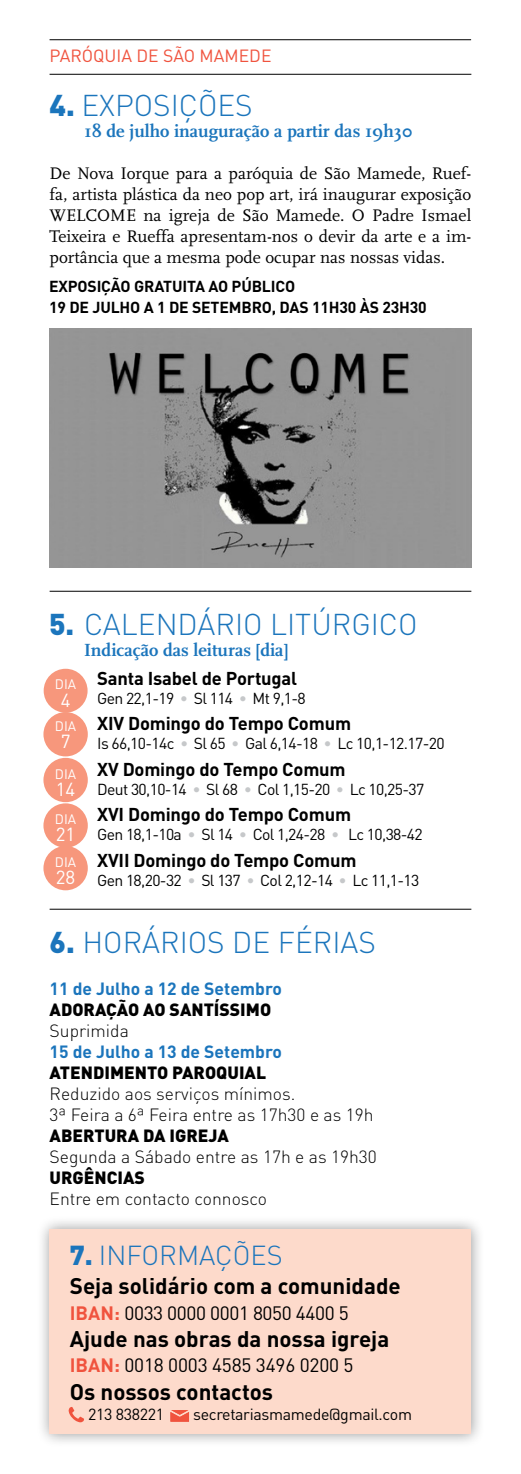
<style>
.page{position:relative;width:521px;height:1474px;background:#fff}
.page>*{position:absolute;margin:0;border:0;box-sizing:border-box;transform-origin:0 0}
.t1{font:300 29.75px "DIN";color:#1b75bc}
.t2{font:300 27.12px "DIN";color:#1b75bc}
.t3{font:700 22.4px "DIN";color:#000}
.t4{font:19.07px "DIN";letter-spacing:-.015em;color:#000}
.t5{font:18.72px "DIN";color:#fff}
.t6{font:700 18.38px "DIN";letter-spacing:-.01em;color:#000}
.t7{font:700 18.38px "Scala";color:#1b75bc}
.t8{font:17.5px/21px "Scala";color:#000;text-align:justify}
.t9{font:300 17.5px/21px "DIN";color:#000}
.t10{font:900 17.5px "DIN";color:#000}
.t11{font:700 17.5px "DIN";color:#1b75bc}
.t12{font:17.5px "DIN";color:#f0533e}
.t13{font:15.92px "DIN";letter-spacing:-.02em;color:#000}
.t14{font:15.75px "DIN";letter-spacing:-.04em;color:#000}
.t15{font:700 15.75px/21px "DIN";letter-spacing:-.01em;color:#000}
.t16{font:13.65px "DIN";color:#fff}
.s1{font-weight:900}
.s2{color:#c6c8ca}
.s3{font-weight:700;color:#f0533e}
</style>
<div class="page">
<hr style="left:50px;top:39px;width:421px;height:1px;background:#000">
<div style="left:44px;top:668px;width:44px;height:44px;background:#f7977c;border-radius:50%"></div>
<div style="left:43px;top:712px;width:45px;height:44px;background:#f7977c;border-radius:50%"></div>
<div style="left:43px;top:757px;width:45px;height:45px;background:#f7977c;border-radius:50%"></div>
<div style="left:43px;top:803px;width:45px;height:44px;background:#f7977c;border-radius:50%"></div>
<div style="left:43px;top:846px;width:45px;height:44px;background:#f7977c;border-radius:50%"></div>
<hr style="left:50px;top:908px;width:421px;height:1px;background:#000">
<hr style="left:50px;top:591px;width:421px;height:1px;background:#000">
<div style="left:36px;top:1215px;width:449px;height:231px;background:#000;opacity:.4"></div>
<div style="left:50px;top:1229px;width:421px;height:204px;background:#fddacb"></div>
<svg style="left:170px;top:1410px;width:19px;height:11px"></svg>
<svg style="left:69px;top:1407px;width:15px;height:15px"></svg>
<img style="left:50px;top:329px;width:421px;height:238px">
<hr style="left:50px;top:74px;width:421px;height:1px;background:#000">
<p class="t12" style="left:50px;top:45px;width:223px">PARÓQUIA DE SÃO MAMEDE</p>
<h1 class="t1" style="left:50px;top:86px;width:205px"><span class="s1">4.</span> EXPOSIÇÕES</h1>
<p class="t7" style="left:85px;top:120px;width:330px">18 de julho inauguração a partir das 19h30</p>
<p class="t8" style="left:50px;top:163px;width:423px">De Nova Iorque para a paróquia de São Mamede, Ruef&shy;fa, artista plástica da neo pop art, irá inaugurar exposição WELCOME na igreja de São Mamede. O Padre Ismael Teixeira e Rueffa apresentam-nos o devir da arte e a im&shy;portância que a mesma pode ocupar nas nossas vidas.</p>
<p class="t15" style="left:49px;top:275px;width:379px">EXPOSIÇÃO GRATUITA AO PÚBLICO<br>19 DE JULHO A 1 DE SETEMBRO, DAS 11H30 ÀS 23H30</p>
<h1 class="t1" style="left:49px;top:605px;width:370px"><span class="s1">5.</span> CALENDÁRIO LITÚRGICO</h1>
<p class="t7" style="left:84px;top:639px;width:206px">Indicação das leituras [dia]</p>
<p class="t16" style="left:55px;top:676px;width:23px">DIA</p>
<p class="t5" style="left:61px;top:688px;width:11px">4</p>
<p class="t16" style="left:55px;top:717px;width:23px">DIA</p>
<p class="t5" style="left:61px;top:729px;width:11px">7</p>
<p class="t16" style="left:55px;top:765px;width:23px">DIA</p>
<p class="t5" style="left:56px;top:777px;width:21px">14</p>
<p class="t16" style="left:55px;top:810px;width:23px">DIA</p>
<p class="t5" style="left:56px;top:822px;width:21px">21</p>
<p class="t16" style="left:55px;top:853px;width:23px">DIA</p>
<p class="t5" style="left:56px;top:865px;width:21px">28</p>
<p class="t6" style="left:97px;top:666px;width:201px">Santa Isabel de Portugal</p>
<p class="t14" style="left:97px;top:688px;width:210px">Gen 22,1-19 <span class="s2">•</span> Sl 114 <span class="s2">•</span> Mt 9,1-8</p>
<p class="t6" style="left:97px;top:711px;width:255px">XIV Domingo do Tempo Comum</p>
<p class="t14" style="left:97px;top:734px;width:349px">Is 66,10-14c <span class="s2">•</span> Sl 65 <span class="s2">•</span> Gal 6,14-18 <span class="s2">•</span> Lc 10,1-12.17-20</p>
<p class="t6" style="left:97px;top:757px;width:250px">XV Domingo do Tempo Comum</p>
<p class="t14" style="left:97px;top:779px;width:329px">Deut 30,10-14 <span class="s2">•</span> Sl 68 <span class="s2">•</span> Col 1,15-20 <span class="s2">•</span> Lc 10,25-37</p>
<p class="t6" style="left:97px;top:802px;width:255px">XVI Domingo do Tempo Comum</p>
<p class="t14" style="left:97px;top:825px;width:327px">Gen 18,1-10a <span class="s2">•</span> Sl 14 <span class="s2">•</span> Col 1,24-28 <span class="s2">•</span> Lc 10,38-42</p>
<p class="t6" style="left:97px;top:848px;width:261px">XVII Domingo do Tempo Comum</p>
<p class="t14" style="left:97px;top:870px;width:324px">Gen 18,20-32 <span class="s2">•</span> Sl 137 <span class="s2">•</span> Col 2,12-14 <span class="s2">•</span> Lc 11,1-13</p>
<h1 class="t1" style="left:50px;top:924px;width:328px"><span class="s1">6.</span> HORÁRIOS DE FÉRIAS</h1>
<p class="t11" style="left:50px;top:977px;width:234px">11 de Julho a 12 de Setembro</p>
<p class="t10" style="left:50px;top:998px;width:223px">ADORAÇÃO AO SANTÍSSIMO</p>
<p class="t9" style="left:50px;top:1020px;width:81px">Suprimida</p>
<p class="t11" style="left:50px;top:1040px;width:234px">15 de Julho a 13 de Setembro</p>
<p class="t10" style="left:50px;top:1061px;width:218px">ATENDIMENTO PAROQUIAL</p>
<p class="t9" style="left:50px;top:1083px;width:326px">Reduzido aos serviços mínimos.<br>3ª Feira a 6ª Feira entre as 17h30 e as 19h</p>
<p class="t10" style="left:50px;top:1124px;width:181px">ABERTURA DA IGREJA</p>
<p class="t9" style="left:50px;top:1146px;width:329px">Segunda a Sábado entre as 17h e as 19h30</p>
<p class="t10" style="left:50px;top:1166px;width:97px">URGÊNCIAS</p>
<p class="t9" style="left:50px;top:1188px;width:219px">Entre em contacto connosco</p>
<h2 class="t2" style="left:70px;top:1238px;width:214px"><span class="s1">7.</span> INFORMAÇÕES</h2>
<p class="t3" style="left:70px;top:1271px;width:332px">Seja solidário com a comunidade</p>
<p class="t4" style="left:70px;top:1300px;width:280px"><span class="s3">IBAN:</span> 0033 0000 0001 8050 4400 5</p>
<p class="t3" style="left:70px;top:1324px;width:321px">Ajude nas obras da nossa igreja</p>
<p class="t4" style="left:70px;top:1353px;width:285px"><span class="s3">IBAN:</span> 0018 0003 4585 3496 0200 5</p>
<p class="t3" style="left:70px;top:1376px;width:205px">Os nossos contactos</p>
<p class="t13" style="left:88px;top:1404px;width:78px">213 838221</p>
<p class="t13" style="left:193px;top:1404px;width:220px">secretariasmamede@gmail.com</p>
</div>
